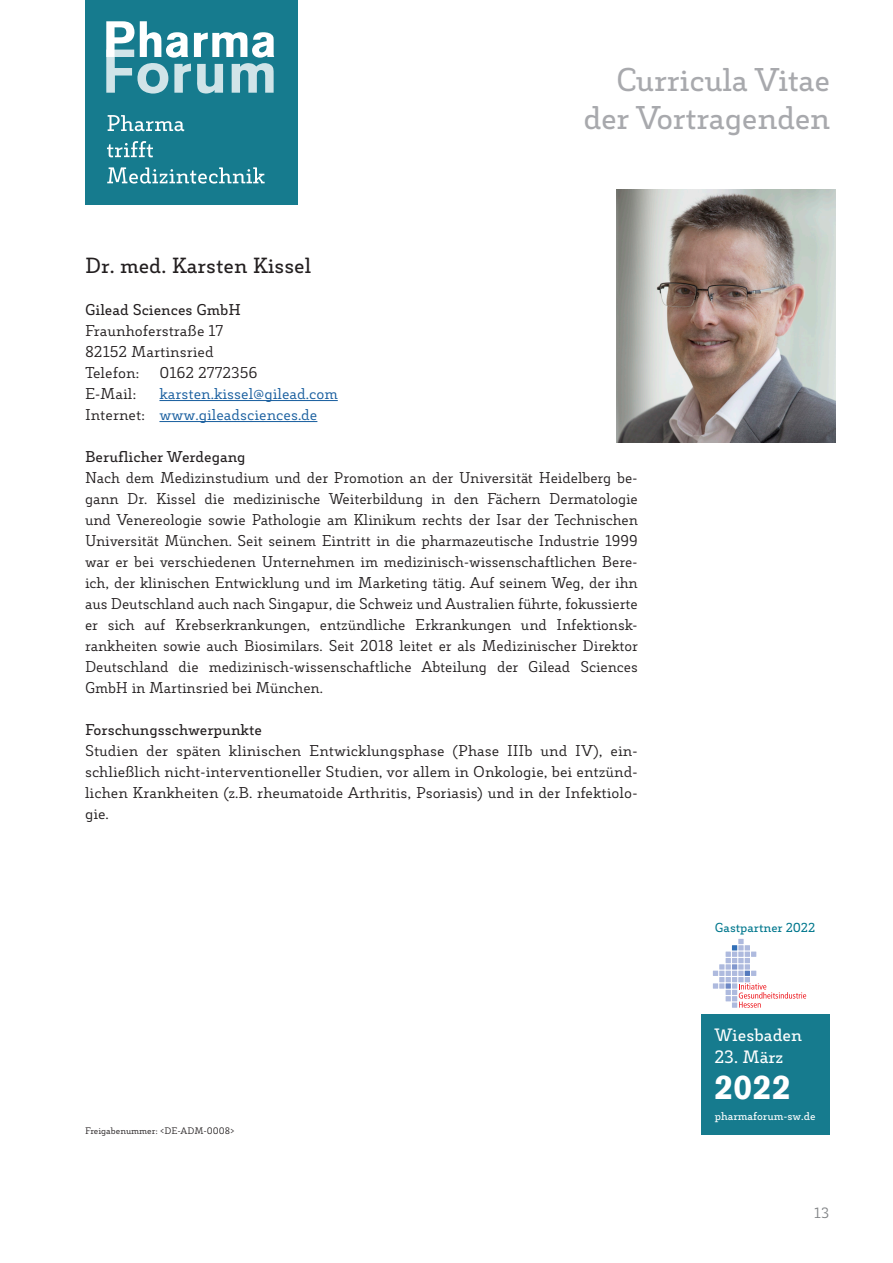
<style>
.page{position:relative;width:893px;height:1263px;background:#fff}
.page>*{position:absolute;margin:0;border:0;box-sizing:border-box;transform-origin:0 0}
.t1{font:900 33.45px "Akzidenz Grotesk";color:#fff}
.t2{font:600 31.5px/37.8px "Decour";letter-spacing:-.01em;color:#a8a9ad;text-align:right}
.Ref_Name{font:600 21px "Decour";color:#231f20}
.t3{font:600 17.1px "Decour";color:#fff}
.Text{font:15px/21px "Decour";color:#231f20;text-align:justify}
.Aufzählung{font:15px/21px "Decour";color:#231f20;text-align:justify}
.Text-2{font:600 15px "Decour";color:#231f20}
.Text-3{font:15px "Decour";color:#175d9e}
.t4{font:14.25px "Decour";color:#808285}
.t5{font:600 12.45px "Decour";color:#01778d}
.t6{font:600 10.95px "Decour";color:#fff}
.Aufzählung-2{font:9px "Decour";color:#231f20}
.s1{color:#231f20}
</style>
<div class="page">
<div style="left:85px;top:0;width:213px;height:205px;background:#167b8e"></div>
<svg style="left:106px;top:21px;width:168px;height:73px"></svg>
<svg style="left:107px;top:167px;width:158px;height:17px"></svg>
<svg style="left:107px;top:141px;width:46px;height:16px"></svg>
<svg style="left:108px;top:115px;width:76px;height:16px"></svg>
<hr style="left:159px;top:400px;width:179px;height:1px;background:#175d9e">
<hr style="left:159px;top:421px;width:158px;height:1px;background:#175d9e">
<img style="left:617px;top:189px;width:219px;height:254px">
<div style="left:701px;top:1014px;width:128px;height:120px;background:#167b8e"></div>
<svg style="left:713px;top:939px;width:93px;height:69px"></svg>
<h2 class="t2" style="left:583px;top:61px;width:248px">Curricula Vitae der Vortragenden</h2>
<p class="Ref_Name" style="left:85px;top:252px;width:228px">Dr. med. Karsten Kissel</p>
<p class="Text-2" style="left:85px;top:300px;width:157px">Gilead Sciences GmbH</p>
<p class="Text" style="left:85px;top:320px;width:140px">Fraunhoferstraße 17</p>
<p class="Text" style="left:85px;top:341px;width:130px">82152 Martinsried</p>
<p class="Text" style="left:85px;top:362px;width:56px">Telefon:</p>
<p class="Text" style="left:159px;top:362px;width:100px">0162 2772356</p>
<p class="Text" style="left:85px;top:383px;width:53px">E-Mail:</p>
<p class="Text-3" style="left:159px;top:385px;width:180px">karsten.kissel@gilead.com</p>
<p class="Text-3" style="left:85px;top:406px;width:234px"><span class="s1">Internet:</span> www.gileadsciences.de</p>
<p class="Text-2" style="left:85px;top:447px;width:162px">Beruflicher Werdegang</p>
<p class="Text" style="left:85px;top:467px;width:554px">Nach dem Medizinstudium und der Promotion an der Universität Heidelberg be&shy;gann Dr. Kissel die medizinische Weiterbildung in den Fächern Dermatologie und Venereologie sowie Pathologie am Klinikum rechts der Isar der Technischen Universität München. Seit seinem Eintritt in die pharmazeutische Industrie 1999 war er bei verschiedenen Unternehmen im medizinisch-wissenschaftlichen Bere&shy;ich, der klinischen Entwicklung und im Marketing tätig. Auf seinem Weg, der ihn aus Deutschland auch nach Singapur, die Schweiz und Australien führte, fokussierte er sich auf Krebserkrankungen, entzündliche Erkrankungen und Infektionsk&shy;rankheiten sowie auch Biosimilars. Seit 2018 leitet er als Medizinischer Direktor Deutschland die medizinisch-wissenschaftliche Abteilung der Gilead Sciences GmbH in Martinsried bei München.</p>
<p class="Text-2" style="left:85px;top:720px;width:178px">Forschungsschwerpunkte</p>
<p class="Aufzählung" style="left:85px;top:740px;width:554px">Studien der späten klinischen Entwicklungsphase (Phase IIIb und IV), ein&shy;schließlich nicht-interventioneller Studien, vor allem in Onkologie, bei entzünd&shy;lichen Krankheiten (z.B. rheumatoide Arthritis, Psoriasis) und in der Infektiolo&shy;gie.</p>
<p class="Aufzählung-2" style="left:85px;top:1125px;width:151px">Freigabenummer: &lt;DE-ADM-0008&gt;</p>
<p class="t5" style="left:715px;top:920px;width:102px">Gastpartner 2022</p>
<p class="t3" style="left:714px;top:1024px;width:89px">Wiesbaden</p>
<p class="t3" style="left:714px;top:1046px;width:71px">23. März</p>
<h1 class="t1" style="left:714px;top:1065px;width:78px">2022</h1>
<p class="t6" style="left:715px;top:1110px;width:102px">pharmaforum-sw.de</p>
<p class="t4" style="left:814px;top:1204px;width:16px">13</p>
</div>
